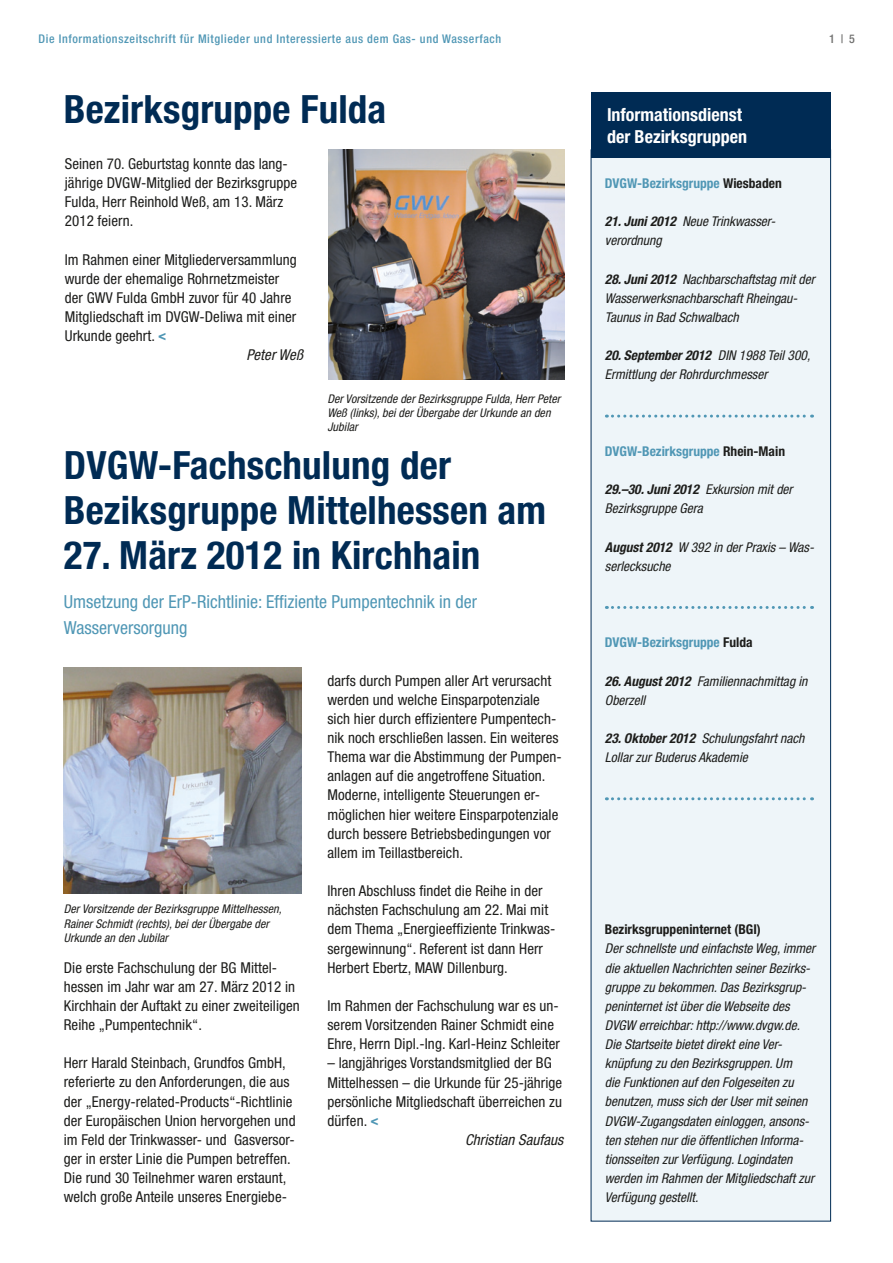
<style>
.page{position:relative;width:893px;height:1263px;background:#fff}
.page>*{position:absolute;margin:0;border:0;box-sizing:border-box;transform-origin:0 0}
.t1{font:700 condensed 39px/45px "Helvetica Neue";letter-spacing:.005em;color:#002b54}
.t2{font:condensed 18px/25.5px "Helvetica Neue";color:#5097b5}
.t3{font:700 condensed 18px/21.6px "Helvetica Neue";color:#fff}
.t4{font:condensed 15px/19.2px "Helvetica Neue";letter-spacing:.005em;color:#1d1d1b}
.t5{font:italic condensed 15px "Helvetica Neue";letter-spacing:.005em;color:#1d1d1b}
.t6{font:italic condensed 13.5px/19.2px "Helvetica Neue";color:#1d1d1b}
.t7{font:700 condensed 13.5px "Helvetica Neue";color:#5097b5}
.t8{font:700 condensed 13.5px "Helvetica Neue";color:#1d1d1b}
.t9{font:italic condensed 12px/14.4px "Helvetica Neue";letter-spacing:.005em;color:#1d1d1b}
.t10{font:500 condensed 12px "Helvetica Neue";letter-spacing:.05em;color:#5097b5}
.t11{font:500 condensed 12px "Helvetica Neue";color:#70706f}
.s1{font-weight:900;font-size:13.5px;color:#5097b5}
.s2{color:#1d1d1b}
.s3{font-weight:700}
</style>
<div class="page">
<div style="left:591px;top:150px;width:240px;height:1071px;background:#eef5f9;border:1px solid #002b54"></div>
<svg style="left:606px;top:415px;width:206px;height:3px"></svg>
<svg style="left:606px;top:606px;width:206px;height:3px"></svg>
<svg style="left:606px;top:797px;width:206px;height:3px"></svg>
<div style="left:591px;top:92px;width:240px;height:66px;background:#002b54"></div>
<img style="left:328px;top:150px;width:236px;height:229px">
<img style="left:64px;top:667px;width:238px;height:226px">
<p class="t10" style="left:39px;top:31px;width:464px">Die Informationszeitschrift für Mitglieder und Interessierte aus dem Gas- und Wasserfach</p>
<p class="t11" style="left:829px;top:31px;width:27px">1 | 5</p>
<h1 class="t1" style="left:64px;top:86px;width:324px">Bezirksgruppe Fulda</h1>
<p class="t4" style="left:65px;top:154px;width:234px">Seinen 70. Geburtstag konnte das lang&shy;jährige DVGW-Mitglied der Bezirksgruppe<br>Fulda, Herr Reinhold Weß, am 13. März<br>2012 feiern.</p>
<p class="t4" style="left:65px;top:249px;width:234px">Im Rahmen einer Mitgliederversammlung</p>
<p class="t4" style="left:65px;top:269px;width:216px">wurde der ehemalige Rohrnetzmeister</p>
<p class="t4" style="left:65px;top:288px;width:228px">der GWV Fulda GmbH zuvor für 40 Jahre</p>
<p class="t4" style="left:65px;top:307px;width:233px">Mitgliedschaft im DVGW-Deliwa mit einer</p>
<p class="t4" style="left:65px;top:326px;width:103px">Urkunde geehrt. <span class="s1">&lt;</span></p>
<p class="t5" style="left:247px;top:346px;width:58px">Peter Weß</p>
<p class="t9" style="left:327px;top:391px;width:234px">Der Vorsitzende der Bezirksgruppe Fulda, Herr Peter<br>Weß (links), bei der Übergabe der Urkunde an den<br>Jubilar</p>
<h1 class="t1" style="left:64px;top:442px;width:484px">DVGW-Fachschulung der<br>Beziksgruppe Mittelhessen am</h1>
<h1 class="t1" style="left:64px;top:532px;width:418px">27. März 2012 in Kirchhain</h1>
<p class="t2" style="left:64px;top:589px;width:415px">Umsetzung der ErP-Richtlinie: Effiziente Pumpentechnik in der<br>Wasserversorgung</p>
<p class="t9" style="left:64px;top:901px;width:219px">Der Vorsitzende der Bezirksgruppe Mittelhessen,<br>Rainer Schmidt (rechts), bei der Übergabe der<br>Urkunde an den Jubilar</p>
<p class="t4" style="left:64px;top:957px;width:238px">Die erste Fachschulung der BG Mittel&shy;hessen im Jahr war am 27. März 2012 in Kirchhain der Auftakt zu einer zweiteiligen Reihe „Pumpentechnik“.</p>
<p class="t4" style="left:64px;top:1053px;width:233px">Herr Harald Steinbach, Grundfos GmbH, referierte zu den Anforderungen, die aus der „Energy-related-Products“-Richtlinie der Europäischen Union hervorgehen und im Feld der Trinkwasser- und Gasversor&shy;ger in erster Linie die Pumpen betreffen.<br>Die rund 30 Teilnehmer waren erstaunt, welch große Anteile unseres Energiebe-</p>
<p class="t4" style="left:327px;top:670px;width:236px">darfs durch Pumpen aller Art verursacht werden und welche Einsparpotenziale sich hier durch effizientere Pumpentech&shy;nik noch erschließen lassen. Ein weiteres Thema war die Abstimmung der Pumpen&shy;anlagen auf die angetroffene Situation.<br>Moderne, intelligente Steuerungen er&shy;möglichen hier weitere Einsparpotenziale durch bessere Betriebsbedingungen vor allem im Teillastbereich.</p>
<p class="t4" style="left:327px;top:881px;width:229px">Ihren Abschluss findet die Reihe in der nächsten Fachschulung am 22. Mai mit dem Thema „Energieeffiziente Trinkwas&shy;sergewinnung“. Referent ist dann Herr Herbert Ebertz, MAW Dillenburg.</p>
<p class="t4" style="left:327px;top:996px;width:234px">Im Rahmen der Fachschulung war es un&shy;serem Vorsitzenden Rainer Schmidt eine<br>Ehre, Herrn Dipl.-Ing. Karl-Heinz Schleiter</p>
<p class="t4" style="left:327px;top:1053px;width:226px">– langjähriges Vorstandsmitglied der BG</p>
<p class="t4" style="left:327px;top:1072px;width:236px">Mittelhessen – die Urkunde für 25-jährige</p>
<p class="t4" style="left:327px;top:1092px;width:236px">persönliche Mitgliedschaft überreichen zu</p>
<p class="t4" style="left:327px;top:1111px;width:53px">dürfen. <span class="s1">&lt;</span></p>
<p class="t5" style="left:465px;top:1131px;width:100px">Christian Saufaus</p>
<p class="t3" style="left:607px;top:104px;width:142px">Informationsdienst der Bezirksgruppen</p>
<p class="t7" style="left:605px;top:175px;width:178px">DVGW-Bezirksgruppe <span class="s2">Wiesbaden</span></p>
<p class="t6" style="left:605px;top:212px;width:172px"><span class="s3">21. Juni 2012</span> Neue Trinkwasser&shy;verordnung</p>
<p class="t6" style="left:605px;top:269px;width:211px"><span class="s3">28. Juni 2012</span> Nachbarschaftstag mit der<br>Wasserwerksnachbarschaft Rheingau-<br>Taunus in Bad Schwalbach</p>
<p class="t6" style="left:605px;top:346px;width:207px"><span class="s3">20. September 2012</span> DIN 1988 Teil 300,<br>Ermittlung der Rohrdurchmesser</p>
<p class="t7" style="left:605px;top:443px;width:182px">DVGW-Bezirksgruppe <span class="s2">Rhein-Main</span></p>
<p class="t6" style="left:605px;top:480px;width:189px"><span class="s3">29.–30. Juni 2012</span> Exkursion mit der<br>Bezirksgruppe Gera</p>
<p class="t6" style="left:605px;top:537px;width:211px"><span class="s3">August 2012</span> W 392 in der Praxis – Was&shy;serlecksuche</p>
<p class="t7" style="left:605px;top:634px;width:149px">DVGW-Bezirksgruppe <span class="s2">Fulda</span></p>
<p class="t6" style="left:605px;top:671px;width:204px"><span class="s3">26. August 2012</span> Familiennachmittag in<br>Oberzell</p>
<p class="t6" style="left:605px;top:728px;width:201px"><span class="s3">23. Oktober 2012</span> Schulungsfahrt nach<br>Lollar zur Buderus Akademie</p>
<p class="t8" style="left:605px;top:921px;width:157px">Bezirksgruppeninternet (BGI)</p>
<p class="t6" style="left:605px;top:939px;width:212px">Der schnellste und einfachste Weg, immer die aktuellen Nachrichten seiner Bezirks&shy;gruppe zu bekommen. Das Bezirksgrup&shy;peninternet ist über die Webseite des DVGW erreichbar: http://www.dvgw.de.<br>Die Startseite bietet direkt eine Ver&shy;knüpfung zu den Bezirksgruppen. Um<br>die Funktionen auf den Folgeseiten zu benutzen, muss sich der User mit seinen DVGW-Zugangsdaten einloggen, ansons&shy;ten stehen nur die öffentlichen Informa&shy;tionsseiten zur Verfügung. Logindaten werden im Rahmen der Mitgliedschaft zur Verfügung gestellt.</p>
</div>
